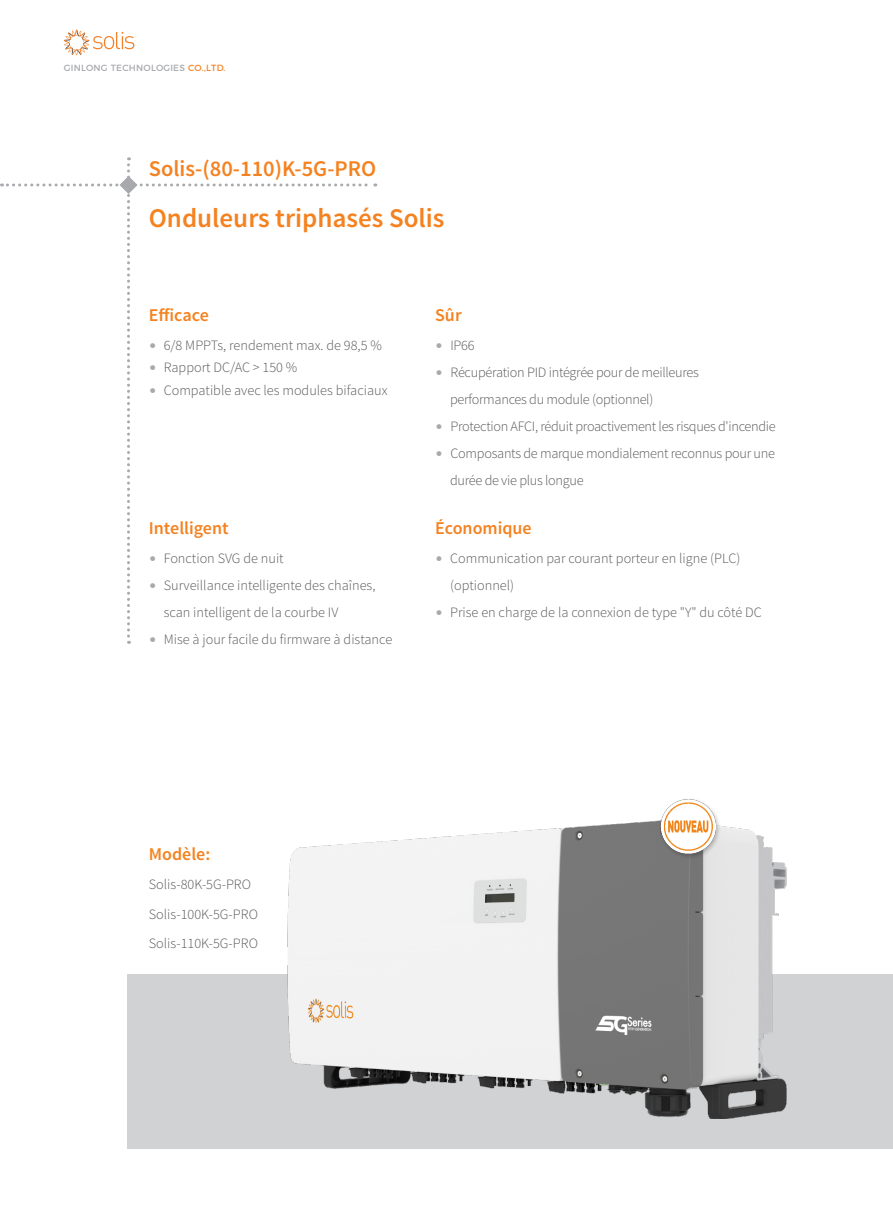
<style>
.page{position:relative;width:893px;height:1212px;background:#fff}
.page>*{position:absolute;margin:0;border:0;box-sizing:border-box;transform-origin:0 0}
.t1{font:600 27px "Source Sans Pro";color:#f58220}
.t2{font:600 22.5px "Source Sans Pro";color:#f58220}
.t3{font:600 18px "Source Sans Pro";color:#f58220}
.t4{font:300 14.25px/29.5px "Source Sans Pro";color:#57585a}
.t5{font:300 14.25px/27px "Source Sans Pro";letter-spacing:-.02em;color:#57585a}
.t6{font:9px "Montserrat";letter-spacing:.025em;color:#a8a9ad}
.s1{color:#f58220}
.s2{color:#a8a9ad}
</style>
<div class="page">
<div style="left:128px;top:974px;width:765px;height:174px;background:#d1d2d4"></div>
<svg style="left:64px;top:30px;width:70px;height:25px"></svg>
<img style="left:288px;top:821px;width:499px;height:297px">
<img style="left:655px;top:799px;width:70px;height:64px">
<svg style="left:1px;top:157px;width:375px;height:487px"></svg>
<p class="t6" style="left:64px;top:61px;width:163px">GINLONG TECHNOLOGIES <span class="s1">CO.,LTD.</span></p>
<h2 class="t2" style="left:149px;top:154px;width:229px">Solis-(80-110)K-5G-PRO</h2>
<h1 class="t1" style="left:149px;top:201px;width:297px">Onduleurs triphasés Solis</h1>
<p class="t3" style="left:149px;top:304px;width:61px">Efficace</p>
<p class="t3" style="left:435px;top:304px;width:28px">Sûr</p>
<p class="t4" style="left:149px;top:330px;width:234px"><span class="s2">•</span> 6/8 MPPTs, rendement max. de 98,5 %</p>
<p class="t4" style="left:149px;top:353px;width:150px"><span class="s2">•</span> Rapport DC/AC &gt; 150 %</p>
<p class="t4" style="left:149px;top:375px;width:240px"><span class="s2">•</span> Compatible avec les modules bifaciaux</p>
<p class="t3" style="left:149px;top:517px;width:81px">Intelligent</p>
<p class="t4" style="left:149px;top:543px;width:136px"><span class="s2">•</span> Fonction SVG de nuit</p>
<p class="t4" style="left:164px;top:572px;width:213px;line-height:27px;text-indent:-15px"><span class="s2">•</span> Surveillance intelligente des chaînes, scan intelligent de la courbe IV</p>
<p class="t4" style="left:149px;top:624px;width:245px"><span class="s2">•</span> Mise à jour facile du firmware à distance</p>
<p class="t4" style="left:435px;top:330px;width:41px"><span class="s2">•</span> IP66</p>
<p class="t5" style="left:450px;top:359px;width:250px;text-indent:-15px"><span class="s2">•</span> Récupération PID intégrée pour de meilleures performances du module (optionnel)</p>
<p class="t5" style="left:435px;top:413px;width:342px"><span class="s2">•</span> Protection AFCI, réduit proactivement les risques d'incendie</p>
<p class="t5" style="left:450px;top:440px;width:326px;text-indent:-15px"><span class="s2">•</span> Composants de marque mondialement reconnus pour une durée de vie plus longue</p>
<p class="t3" style="left:435px;top:517px;width:98px">Économique</p>
<p class="t4" style="left:450px;top:545px;width:292px;line-height:27px;text-indent:-15px"><span class="s2">•</span> Communication par courant porteur en ligne (PLC) (optionnel)</p>
<p class="t4" style="left:435px;top:597px;width:328px"><span class="s2">•</span> Prise en charge de la connexion de type "Y" du côté DC</p>
<p class="t3" style="left:149px;top:843px;width:63px">Modèle:</p>
<p class="t4" style="left:149px;top:870px;width:111px">Solis-80K-5G-PRO<br>Solis-100K-5G-PRO<br>Solis-110K-5G-PRO</p>
</div>
